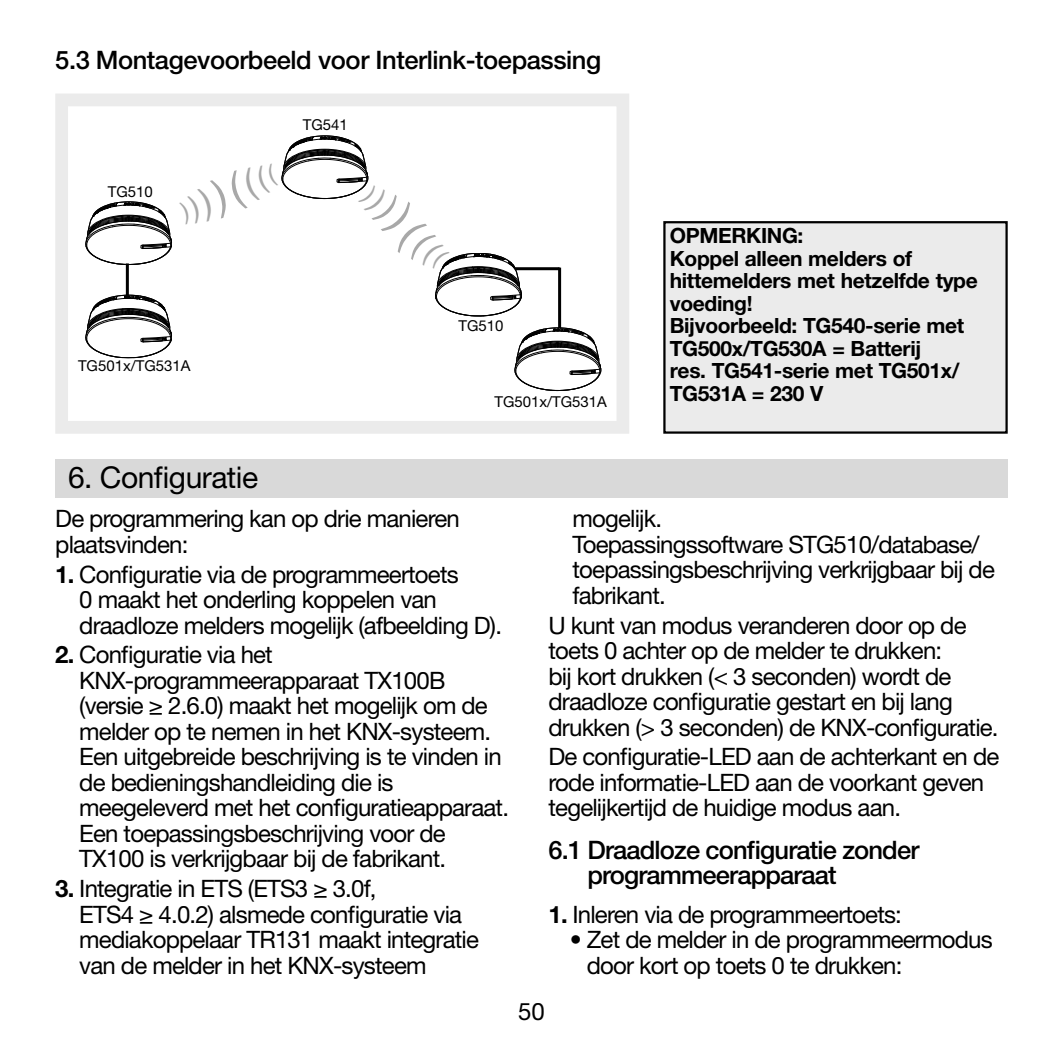
<style>
.page{position:relative;width:1063px;height:1063px;background:#fff}
.page>*{position:absolute;margin:0;border:0;box-sizing:border-box;transform-origin:0 0}
.t1{font:36px "Helvetica";color:#a8a8a8}
.t2{font:30px "Helvetica Neue LT Com";letter-spacing:-.015em;color:#000}
.t3{font:500 25.5px/25.5px "Helvetica Neue LT Com";letter-spacing:-.035em;color:#000}
.t4{font:500 25.5px "Helvetica Neue LT Com";letter-spacing:-.015em;color:#000}
.t5{font:24px/25.5px "Helvetica Neue LT Com";letter-spacing:-.035em;color:#000}
.t6{font:24px "Helvetica";color:#a8a8a8}
.t7{font:700 21px/22.5px "Helvetica Neue LT Com";letter-spacing:-.015em;color:#000}
.t8{font:15px "Helvetica Neue LT Com";color:#000}
.s1{font-size:30px}
.s2{font-size:24px}
.s3{font-size:42px}
.s4{font-size:36px}
.s5{font-weight:700}
</style>
<div class="page">
<div style="left:55px;top:94px;width:574px;height:340px;border:13px solid #ebebeb"></div>
<svg style="left:282px;top:136px;width:86px;height:63px"></svg>
<svg style="left:515px;top:328px;width:86px;height:63px"></svg>
<hr style="left:126px;top:263px;width:3px;height:33px;background:#000">
<hr style="left:558px;top:268px;width:3px;height:60px;background:#000">
<hr style="left:515px;top:267px;width:45px;height:3px;background:#000">
<svg style="left:86px;top:202px;width:86px;height:63px"></svg>
<svg style="left:86px;top:295px;width:86px;height:63px"></svg>
<svg style="left:435px;top:253px;width:87px;height:64px"></svg>
<div style="left:664px;top:222px;width:343px;height:211px;background:#ebebeb"></div>
<div style="left:663px;top:221px;width:345px;height:213px;border:2px solid #000"></div>
<div style="left:55px;top:459px;width:953px;height:38px;background:#d9d9d9"></div>
<p class="t4" style="left:55px;top:51px;width:548px">5.3 Montagevoorbeeld voor Interlink-toepassing</p>
<p class="t8" style="left:108px;top:183px;width:47px">TG510</p>
<h1 class="t1" style="left:281px;top:194px;width:50px;rotate:164deg">)<span class="s1">)</span><span class="s2">)</span> <span class="s3">)</span></h1>
<p class="t6" style="left:179px;top:204px;width:50px;rotate:-16deg">)<span class="s1">)</span><span class="s4">)</span><span class="s3">)</span></p>
<p class="t8" style="left:78px;top:358px;width:114px">TG501x/TG531A</p>
<p class="t8" style="left:303px;top:116px;width:47px">TG541</p>
<p class="t6" style="left:373px;top:185px;width:50px;rotate:45deg">)<span class="s1">)</span><span class="s4">)</span><span class="s3">)</span></p>
<p class="t6" style="left:434px;top:270px;width:50px;rotate:-135deg">)<span class="s1">)</span><span class="s4">)</span><span class="s3">)</span></p>
<p class="t8" style="left:458px;top:317px;width:47px">TG510</p>
<p class="t8" style="left:494px;top:393px;width:114px">TG501x/TG531A</p>
<p class="t7" style="left:670px;top:227px;width:310px">OPMERKING:<br>Koppel alleen melders of hittemelders met hetzelfde type voeding!<br>Bijvoorbeeld: TG540-serie met<br>TG500x/TG530A = Batterij<br>res. TG541-serie met TG501x/<br>TG531A = 230 V</p>
<p class="t2" style="left:68px;top:461px;width:192px">6. Configuratie</p>
<p class="t5" style="left:55px;top:506px;width:406px">De programmering kan op drie manieren plaatsvinden:</p>
<p class="t5" style="left:79px;top:562px;width:424px;text-indent:-24px"><span class="s5">1.</span> Configuratie via de programmeertoets<br>0 maakt het onderling koppelen van draadloze melders mogelijk (afbeelding D).</p>
<p class="t5" style="left:79px;top:642px;width:431px;text-indent:-24px"><span class="s5">2.</span> Configuratie via het KNX-programmeerapparaat TX100B (versie ≥ 2.6.0) maakt het mogelijk om de melder op te nemen in het KNX-systeem.<br>Een uitgebreide beschrijving is te vinden in de bedieningshandleiding die is meegeleverd met het configuratieapparaat.<br>Een toepassingsbeschrijving voor de TX100 is verkrijgbaar bij de fabrikant.</p>
<p class="t5" style="left:79px;top:876px;width:401px;text-indent:-24px"><span class="s5">3.</span> Integratie in ETS (ETS3 ≥ 3.0f,<br>ETS4 ≥ 4.0.2) alsmede configuratie via mediakoppelaar TR131 maakt integratie van de melder in het KNX-systeem</p>
<p class="t5" style="left:573px;top:506px;width:424px">mogelijk.<br>Toepassingssoftware STG510/database/ toepassingsbeschrijving verkrijgbaar bij de fabrikant.</p>
<p class="t5" style="left:549px;top:613px;width:452px">U kunt van modus veranderen door op de toets 0 achter op de melder te drukken:<br>bij kort drukken (&lt; 3 seconden) wordt de draadloze configuratie gestart en bij lang drukken (&gt; 3 seconden) de KNX-configuratie.</p>
<p class="t5" style="left:549px;top:744px;width:452px">De configuratie-LED aan de achterkant en de rode informatie-LED aan de voorkant geven tegelijkertijd de huidige modus aan.</p>
<p class="t3" style="left:588px;top:839px;width:333px;text-indent:-39px">6.1 Draadloze configuratie zonder programmeerapparaat</p>
<p class="t5" style="left:549px;top:902px;width:355px"><span class="s5">1.</span> Inleren via de programmeertoets:</p>
<p class="t5" style="left:587px;top:927px;width:407px;text-indent:-17px">• Zet de melder in de programmeermodus door kort op toets 0 te drukken:</p>
<p class="t5" style="left:518px;top:999px;width:28px">50</p>
</div>
